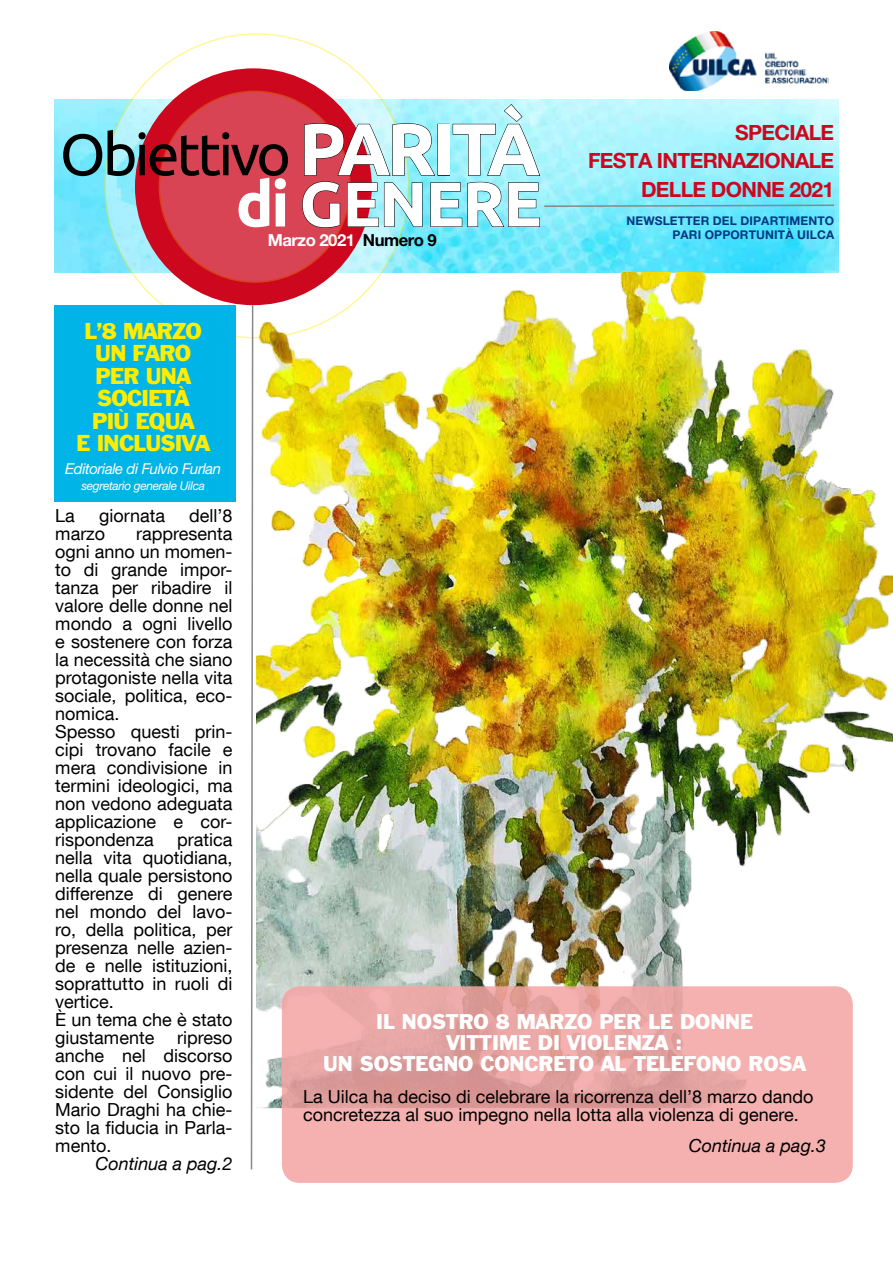
<style>
.page{position:relative;width:893px;height:1263px;background:#fff}
.page>*{position:absolute;margin:0;border:0;box-sizing:border-box;transform-origin:0 0}
.t1{font:700 63px "Ubuntu";letter-spacing:-.02em;color:#fff}
.t2{font:58.5px "Ubuntu";letter-spacing:-.05em;color:#000}
.t3{font:21px/22.5px "Franklin Gothic";letter-spacing:-.03em;color:#ffed00;text-align:center}
.t4{font:700 21px/28.5px "Helvetica Neue LT Pro";letter-spacing:-.03em;color:#cd071e;text-align:right}
.t5{font:19.5px/21px "Franklin Gothic";color:#fff;text-align:center}
.t6{font:18px/18px "Helvetica Neue LT Com";color:#000}
.t7{font:italic 18px "Helvetica Neue LT Com";color:#000}
.t8{font:700 16.65px "Helvetica Neue LT Pro";letter-spacing:-.03em;color:#fff}
.t9{font:italic 15px "Helvetica Neue LT Pro";letter-spacing:-.03em;color:#fff}
.t10{font:700 12px "Helvetica Neue LT Pro";letter-spacing:.01em;color:#003882}
.t11{font:italic 12px "Helvetica Neue LT Pro";letter-spacing:-.03em;color:#fff}
.s1{font-weight:700;font-size:73.5px;color:#fff}
.s2{color:#000}
</style>
<div class="page">
<img style="left:54px;top:100px;width:785px;height:172px">
<svg style="left:105px;top:34px;width:304px;height:304px"></svg>
<div style="left:135px;top:68px;width:237px;height:237px;background:#cd071e;border-radius:50%"></div>
<div style="left:159px;top:91px;width:191px;height:191px;background:#d94455;border-radius:50%"></div>
<img style="left:257px;top:272px;width:636px;height:838px">
<svg style="left:282px;top:986px;width:571px;height:197px;background:#ecaaa9"></svg>
<div style="left:54px;top:305px;width:182px;height:197px;background:#00b4e7"></div>
<svg style="left:250px;top:305px;width:4px;height:865px"></svg>
<img style="left:669px;top:31px;width:160px;height:59px">
<svg style="left:302px;top:104px;width:534px;height:124px;background:#9bd1dd"></svg>
<h2 class="t2" style="left:60px;top:119px;width:482px">Obiettivo <span class="s1">PARITÀ</span></h2>
<h1 class="t1" style="left:236px;top:166px;width:307px">di GENERE</h1>
<p class="t3" style="left:77px;top:320px;width:135px">L’8 MARZO<br>UN FARO<br>PER UNA<br>SOCIETÀ<br>PIÙ EQUA<br>E INCLUSIVA</p>
<p class="t9" style="left:65px;top:459px;width:158px">Editoriale di Fulvio Furlan</p>
<p class="t11" style="left:81px;top:479px;width:125px">segretario generale Uilca</p>
<p class="t8" style="left:268px;top:229px;width:171px">Marzo 2021 <span class="s2">Numero 9</span></p>
<p class="t4" style="left:588px;top:117px;width:248px">SPECIALE<br>FESTA INTERNAZIONALE<br>DELLE DONNE 2021</p>
<p class="t10" style="left:626px;top:213px;width:209px">NEWSLETTER DEL DIPARTIMENTO</p>
<p class="t10" style="left:672px;top:227px;width:163px">PARI OPPORTUNITÀ UILCA</p>
<p class="t6" style="left:55px;top:506px;width:21px">La</p>
<p class="t6" style="left:99px;top:506px;width:67px">giornata</p>
<p class="t6" style="left:189px;top:506px;width:45px">dell’8</p>
<p class="t6" style="left:55px;top:524px;width:51px">marzo</p>
<p class="t6" style="left:55px;top:524px;width:179px;text-indent:81px">rappresenta ogni anno un momen&shy;to di grande impor&shy;tanza per ribadire il valore delle donne nel mondo a ogni livello e sostenere con forza la necessità che siano protagoniste nella vita sociale, politica, eco&shy;nomica.<br>Spesso questi prin&shy;cipi trovano facile e mera condivisione in termini ideologici, ma non vedono adeguata applicazione e cor&shy;rispondenza</p>
<p class="t6" style="left:55px;top:830px;width:179px;text-indent:122px">pratica nella vita quotidiana, nella quale persistono differenze di genere nel mondo del lavo&shy;ro, della politica, per presenza nelle azien&shy;de e nelle istituzioni, soprattutto in ruoli di vertice.<br>È un tema che è stato giustamente</p>
<p class="t6" style="left:55px;top:1028px;width:179px;text-align:justify;text-indent:122px">ripreso anche nel discorso con cui il nuovo pre&shy;sidente del Consiglio Mario Draghi ha chie&shy;sto la fiducia in Parla&shy;mento.</p>
<p class="t7" style="left:95px;top:1152px;width:139px">Continua a pag.2</p>
<p class="t5" style="left:323px;top:1012px;width:484px">IL NOSTRO 8 MARZO PER LE DONNE<br>VITTIME DI VIOLENZA :<br>UN SOSTEGNO CONCRETO AL TELEFONO ROSA</p>
<p class="t6" style="left:303px;top:1087px;width:512px">La Uilca ha deciso di celebrare la ricorrenza dell’8 marzo dando concretezza al suo impegno nella lotta alla violenza di genere.</p>
<p class="t7" style="left:689px;top:1134px;width:139px">Continua a pag.3</p>
</div>
